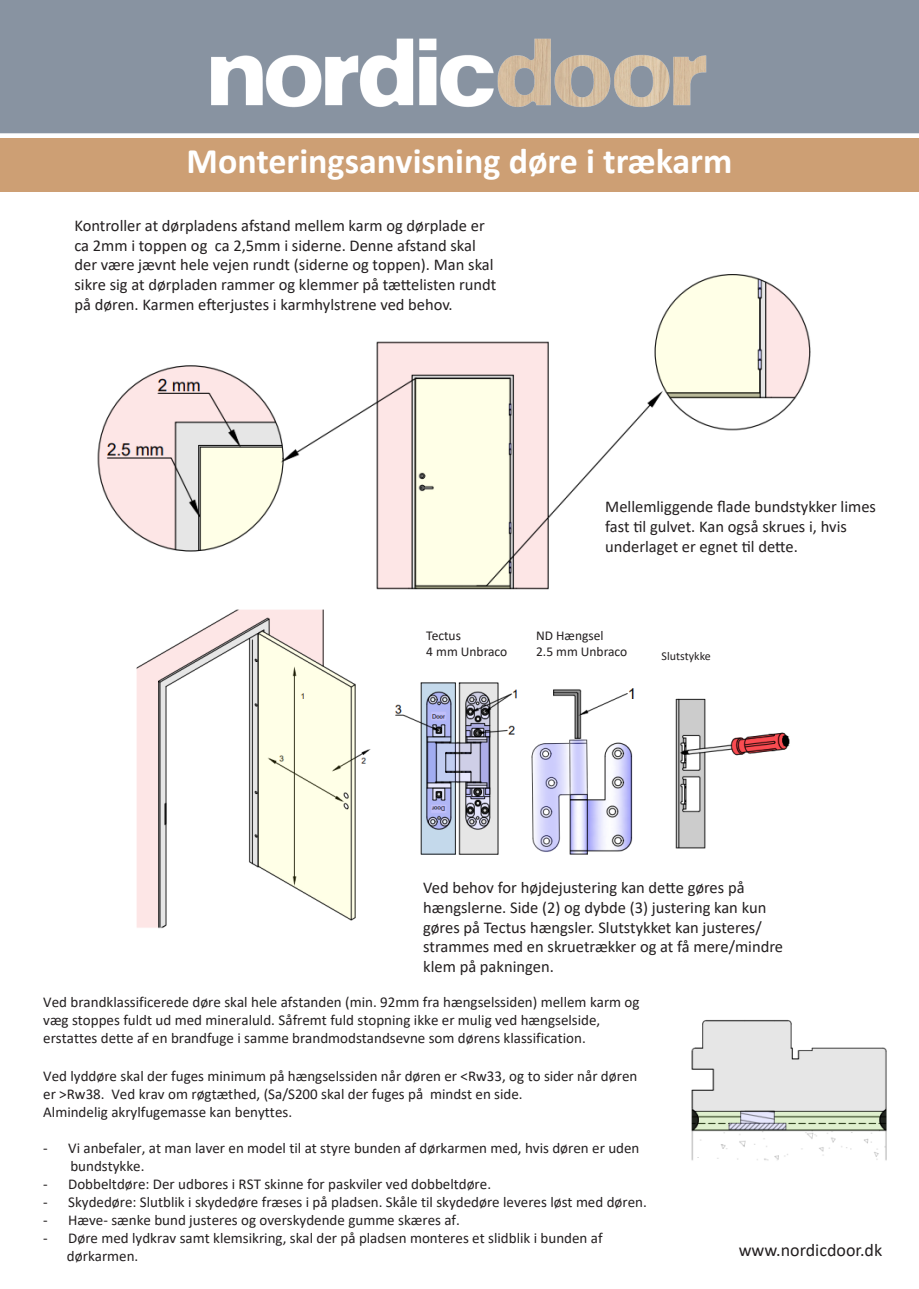
<style>
.page{position:relative;width:919px;height:1289px;background:#fff}
.page>*{position:absolute;margin:0;border:0;box-sizing:border-box;transform-origin:0 0}
.t1{font:700 36px "Calibri";color:#fff}
.t2{font:18px "Calibri";color:#231f20}
.t3{font:16.5px/19.8px "Calibri";color:#231f20}
.t4{font:15px/18px "Calibri";color:#231f20}
.t5{font:13.5px "Calibri";color:#231f20}
.t6{font:12px "Calibri";color:#231f20}
</style>
<div class="page">
<img style="left:136px;top:609px;width:654px;height:320px">
<div style="left:1px;top:1px;width:917px;height:132px;background:#8893a1"></div>
<div style="left:0;top:0;width:918px;height:133px;border:1px solid #8893a1"></div>
<div style="left:0;top:138px;width:918px;height:53px;background:#cd9f74"></div>
<img style="left:97px;top:274px;width:714px;height:316px">
<img style="left:691px;top:1019px;width:196px;height:142px">
<img style="left:212px;top:38px;width:495px;height:70px">
<img style="left:129px;top:274px;width:359px;height:58px">
<img style="left:618px;top:453px;width:193px;height:123px">
<img style="left:554px;top:609px;width:89px;height:42px">
<img style="left:416px;top:609px;width:93px;height:55px">
<img style="left:535px;top:651px;width:103px;height:26px">
<img style="left:658px;top:641px;width:89px;height:42px">
<img style="left:415px;top:890px;width:316px;height:39px">
<p class="t1" style="left:186px;top:136px;width:547px">Monteringsanvisning døre i trækarm</p>
<p class="t3" style="left:74px;top:215px;width:423px">Kontroller at dørpladens afstand mellem karm og dørplade er ca 2mm i toppen og ca 2,5mm i siderne. Denne afstand skal der være jævnt hele vejen rundt (siderne og toppen). Man skal sikre sig at dørpladen rammer og klemmer på tættelisten rundt på døren. Karmen efterjustes i karmhylstrene ved behov.</p>
<p class="t3" style="left:605px;top:496px;width:272px">Mellemliggende flade bundstykker limes fast til gulvet. Kan også skrues i, hvis underlaget er egnet til dette.</p>
<p class="t5" style="left:426px;top:626px;width:36px">Tectus</p>
<p class="t5" style="left:426px;top:642px;width:82px">4 mm Unbraco</p>
<p class="t5" style="left:536px;top:626px;width:69px">ND Hængsel</p>
<p class="t5" style="left:536px;top:642px;width:93px">2.5 mm Unbraco</p>
<p class="t6" style="left:661px;top:648px;width:51px">Slutstykke</p>
<p class="t3" style="left:423px;top:877px;width:361px">Ved behov for højdejustering kan dette gøres på hængslerne. Side (2) og dybde (3) justering kan kun gøres på Tectus hængsler. Slutstykket kan justeres/ strammes med en skruetrækker og at få mere/mindre klem på pakningen.</p>
<p class="t4" style="left:43px;top:992px;width:598px">Ved brandklassificerede døre skal hele afstanden (min. 92mm fra hængselssiden) mellem karm og væg stoppes fuldt ud med mineraluld. Såfremt fuld stopning ikke er mulig ved hængselside, erstattes dette af en brandfuge i samme brandmodstandsevne som dørens klassification.</p>
<p class="t4" style="left:43px;top:1066px;width:595px">Ved lyddøre skal der fuges minimum på hængselssiden når døren er &lt;Rw33, og to sider når døren er &gt;Rw38. Ved krav om røgtæthed, (Sa/S200 skal der fuges på mindst en side.<br>Almindelig akrylfugemasse kan benyttes.</p>
<p class="t4" style="left:70px;top:1138px;width:570px;text-indent:-27px">- Vi anbefaler, at man laver en model til at styre bunden af dørkarmen med, hvis døren er uden bundstykke.</p>
<p class="t4" style="left:43px;top:1174px;width:449px">- Dobbeltdøre: Der udbores i RST skinne for paskviler ved dobbeltdøre.</p>
<p class="t4" style="left:43px;top:1192px;width:605px">- Skydedøre: Slutblik i skydedøre fræses i på pladsen. Skåle til skydedøre leveres løst med døren.</p>
<p class="t4" style="left:43px;top:1210px;width:418px">- Hæve- sænke bund justeres og overskydende gumme skæres af.</p>
<p class="t4" style="left:67px;top:1228px;width:537px;text-indent:-24px">- Døre med lydkrav samt klemsikring, skal der på pladsen monteres et slidblik i bunden af dørkarmen.</p>
<p class="t2" style="left:738px;top:1237px;width:145px">www.nordicdoor.dk</p>
</div>
